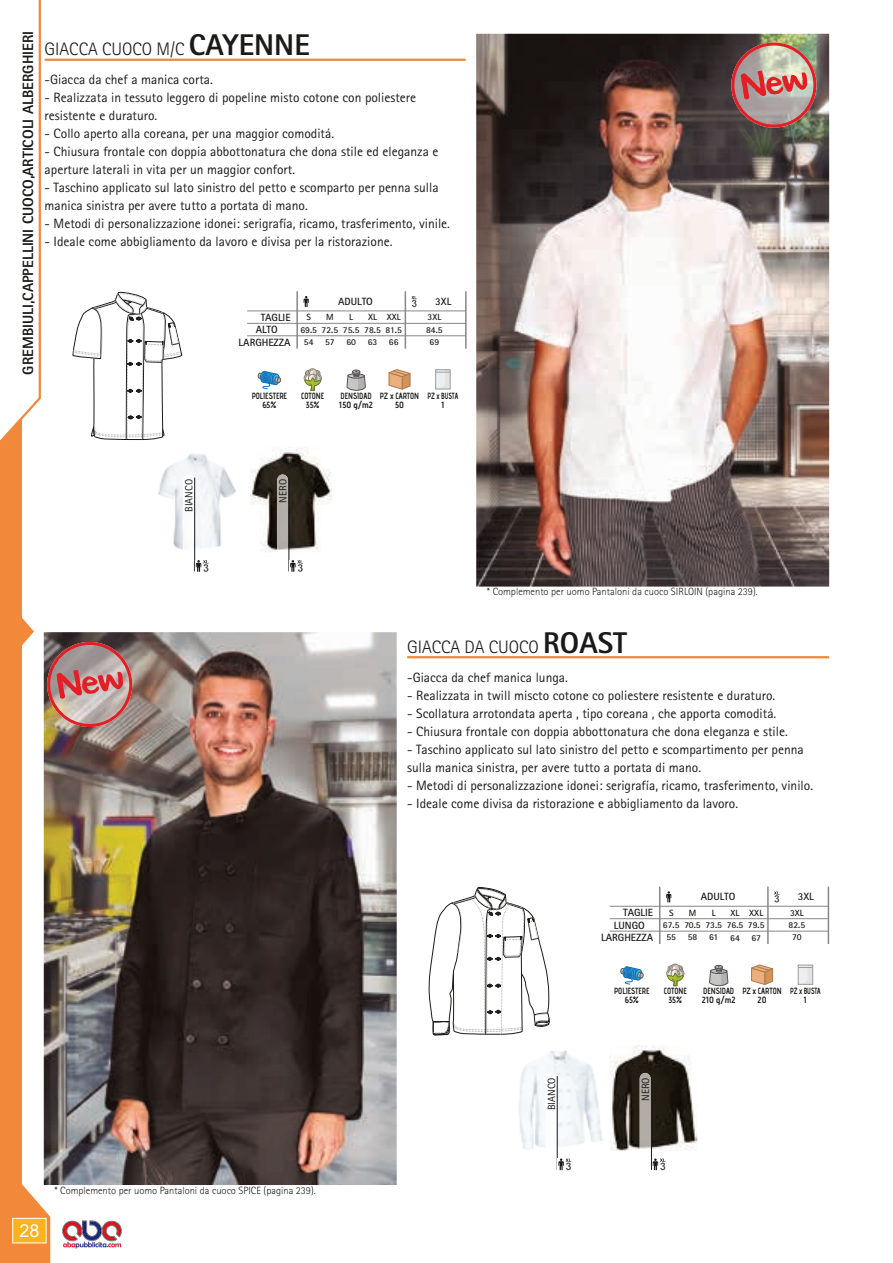
<style>
.page{position:relative;width:893px;height:1263px;background:#fff}
.page>*{position:absolute;margin:0;border:0;box-sizing:border-box;transform-origin:0 0}
.t1{font:300 18px "Rotis Sans Serif Std";color:#1a1a18}
.t2{font:18px "Arial";color:#fff}
.t3{font:800 15px "Rotis Sans Serif Std";color:#1a1a18}
.t4{font:13.5px/18px "Rotis Sans Serif Std";color:#1a1a18}
.t5{font:800 13.5px "Rotis Sans Serif Std";color:#fff}
.t6{font:300 10.5px "Rotis Sans Serif Std";color:#1a1a18}
.t7{font:700 10.5px/12.5px "Rotis Sans Serif Std";color:#1a1a18;text-align:center}
.t8{font:10.5px "Rotis Sans Serif Std";color:#1a1a18}
.t9{font:700 9px/12.5px "Rotis Sans Serif Std";color:#1a1a18;text-align:center}
.t10{font:9px "advent Bd 3";letter-spacing:-.01em;color:#1a1a18;scale:.85 1}
.t11{font:9px "advent Bd 3";letter-spacing:-.01em;color:#1a1a18}
.t12{font:9px "advent Bd 3";letter-spacing:-.01em;color:#1a1a18;scale:.74 1}
.t13{font:9px "advent Bd 3";letter-spacing:-.01em;color:#1a1a18;scale:.95 1}
.s1{font-weight:800;font-size:30px}
</style>
<div class="page">
<div style="left:0;top:0;width:21px;height:1263px;background:#f2893a"></div>
<svg style="left:12px;top:1164px;width:39px;height:99px"></svg>
<svg style="left:0;top:0;width:41px;height:466px"></svg>
<svg style="left:21px;top:592px;width:13px;height:79px"></svg>
<hr style="left:407px;top:656px;width:422px;height:2px;background:#f2893a">
<hr style="left:45px;top:59px;width:421px;height:2px;background:#f2893a">
<img style="left:476px;top:34px;width:353px;height:553px">
<svg style="left:73px;top:291px;width:109px;height:149px"></svg>
<svg style="left:346px;top:370px;width:20px;height:21px"></svg>
<svg style="left:388px;top:369px;width:23px;height:21px"></svg>
<div style="left:435px;top:369px;width:16px;height:20px;border:1px solid #9d9d9c"></div>
<svg style="left:436px;top:370px;width:14px;height:19px"></svg>
<svg style="left:303px;top:368px;width:19px;height:23px"></svg>
<svg style="left:258px;top:371px;width:23px;height:18px"></svg>
<img style="left:158px;top:453px;width:78px;height:99px">
<img style="left:250px;top:447px;width:82px;height:105px">
<img style="left:44px;top:632px;width:353px;height:553px">
<svg style="left:428px;top:887px;width:122px;height:148px"></svg>
<svg style="left:709px;top:965px;width:20px;height:21px"></svg>
<svg style="left:751px;top:964px;width:23px;height:21px"></svg>
<svg style="left:797px;top:964px;width:17px;height:21px"></svg>
<div style="left:798px;top:965px;width:15px;height:20px;border:1px solid #9d9d9c"></div>
<svg style="left:798px;top:965px;width:15px;height:19px"></svg>
<svg style="left:666px;top:963px;width:19px;height:23px"></svg>
<svg style="left:621px;top:966px;width:23px;height:18px"></svg>
<img style="left:518px;top:1050px;width:85px;height:101px">
<img style="left:610px;top:1045px;width:87px;height:106px">
<img style="left:183px;top:474px;width:11px;height:78px">
<hr style="left:194px;top:478px;width:1px;height:93px;background:#1a1a18">
<img style="left:277px;top:474px;width:11px;height:78px">
<hr style="left:288px;top:478px;width:1px;height:93px;background:#1a1a18">
<svg style="left:194px;top:552px;width:15px;height:20px"></svg>
<svg style="left:288px;top:552px;width:15px;height:20px"></svg>
<svg style="left:304px;top:296px;width:5px;height:11px"></svg>
<svg style="left:412px;top:296px;width:5px;height:11px"></svg>
<hr style="left:247px;top:310px;width:219px;height:1px;background:#888787">
<hr style="left:247px;top:323px;width:219px;height:1px;background:#888787">
<hr style="left:247px;top:335px;width:219px;height:1px;background:#888787">
<hr style="left:296px;top:291px;width:2px;height:58px;background:#888787">
<hr style="left:405px;top:291px;width:1px;height:58px;background:#888787">
<hr style="left:465px;top:291px;width:2px;height:58px;background:#888787">
<img style="left:545px;top:1073px;width:11px;height:78px">
<hr style="left:557px;top:1076px;width:1px;height:93px;background:#1a1a18">
<img style="left:640px;top:1073px;width:11px;height:78px">
<hr style="left:651px;top:1076px;width:1px;height:93px;background:#1a1a18">
<svg style="left:556px;top:1151px;width:15px;height:19px"></svg>
<svg style="left:651px;top:1158px;width:14px;height:12px"></svg>
<svg style="left:666px;top:891px;width:5px;height:11px"></svg>
<svg style="left:774px;top:891px;width:5px;height:11px"></svg>
<hr style="left:610px;top:906px;width:218px;height:1px;background:#888787">
<hr style="left:610px;top:918px;width:219px;height:1px;background:#888787">
<hr style="left:610px;top:931px;width:219px;height:1px;background:#888787">
<hr style="left:659px;top:887px;width:1px;height:57px;background:#888787">
<hr style="left:767px;top:887px;width:2px;height:57px;background:#888787">
<hr style="left:828px;top:887px;width:1px;height:57px;background:#888787">
<img style="left:731px;top:43px;width:85px;height:85px">
<svg style="left:47px;top:642px;width:85px;height:85px;background:#b68481"></svg>
<img style="left:63px;top:1220px;width:59px;height:28px">
<div style="left:13px;top:1218px;width:33px;height:25px;background:#f8b31e"></div>
<div style="left:12px;top:1218px;width:35px;height:25px;border:1px solid #fff"></div>
<p class="t3" style="left:18px;top:374px;width:345px;rotate:-90deg">GREMBIULI,CAPPELLINI CUOCO,ARTICOLI ALBERGHIERI</p>
<p class="t1" style="left:45px;top:39px;width:267px">GIACCA CUOCO M/C <span class="s1">CAYENNE</span></p>
<p class="t4" style="left:45px;top:70px;width:170px">-Giacca da chef a manica corta.</p>
<p class="t4" style="left:45px;top:88px;width:373px">- Realizzata in tessuto leggero di popeline misto cotone con poliestere resistente e duraturo.</p>
<p class="t4" style="left:45px;top:124px;width:291px">- Collo aperto alla coreana, per una maggior comoditá.</p>
<p class="t4" style="left:45px;top:142px;width:395px">- Chiusura frontale con doppia abbottonatura che dona stile ed eleganza e aperture laterali in vita per un maggior confort.</p>
<p class="t4" style="left:45px;top:178px;width:396px">- Taschino applicato sul lato sinistro del petto e scomparto per penna sulla manica sinistra per avere tutto a portata di mano.</p>
<p class="t4" style="left:45px;top:214px;width:407px">- Metodi di personalizzazione idonei: serigrafía, ricamo, trasferimento, vinile.</p>
<p class="t4" style="left:45px;top:232px;width:349px">- Ideale come abbigliamento da lavoro e divisa per la ristorazione.</p>
<p class="t7" style="left:338px;top:295px;width:36px">ADULTO</p>
<p class="t7" style="left:435px;top:295px;width:18px">3XL</p>
<p class="t7" style="left:261px;top:311px;width:31px">TAGLIE</p>
<p class="t9" style="left:306px;top:311px;width:6px">S</p>
<p class="t9" style="left:427px;top:311px;width:15px">3XL</p>
<p class="t9" style="left:322px;top:311px;width:18px">M<br>72.5<br>57</p>
<p class="t9" style="left:343px;top:311px;width:18px">L<br>75.5<br>60</p>
<p class="t9" style="left:364px;top:311px;width:18px">XL<br>78.5<br>63</p>
<p class="t9" style="left:386px;top:311px;width:18px">XXL<br>81.5<br>66</p>
<p class="t7" style="left:239px;top:323px;width:53px">ALTO<br>LARGHEZZA</p>
<p class="t9" style="left:300px;top:323px;width:18px">69.5</p>
<p class="t9" style="left:426px;top:323px;width:18px">84.5</p>
<p class="t9" style="left:304px;top:336px;width:11px">54</p>
<p class="t9" style="left:430px;top:336px;width:11px">69</p>
<p class="t10" style="left:252px;top:390px;width:43px">POLIESTERE</p>
<p class="t10" style="left:301px;top:390px;width:29px">COTONE</p>
<p class="t12" style="left:428px;top:390px;width:43px">PZ x BUSTA</p>
<p class="t13" style="left:262px;top:399px;width:16px">65%</p>
<p class="t13" style="left:306px;top:399px;width:16px">35%</p>
<p class="t11" style="left:339px;top:399px;width:35px">150 g/m2</p>
<p class="t10" style="left:380px;top:390px;width:48px">PZ x CARTON</p>
<p class="t10" style="left:341px;top:390px;width:38px">DENSIDAD</p>
<p class="t11" style="left:395px;top:399px;width:10px">50</p>
<p class="t11" style="left:441px;top:399px;width:5px">1</p>
<p class="t8" style="left:183px;top:512px;width:34px;rotate:-90deg">BIANCO</p>
<p class="t8" style="left:277px;top:502px;width:25px;rotate:-90deg">NERO</p>
<p class="t6" style="left:487px;top:586px;width:272px">* Complemento per uomo Pantaloni da cuoco SIRLOIN (pagina 239).</p>
<p class="t1" style="left:407px;top:637px;width:221px">GIACCA DA CUOCO <span class="s1">ROAST</span></p>
<p class="t4" style="left:407px;top:668px;width:162px">-Giacca da chef manica lunga.</p>
<p class="t4" style="left:407px;top:686px;width:370px">- Realizzata in twill miscto cotone co poliestere resistente e duraturo.</p>
<p class="t4" style="left:407px;top:704px;width:371px">- Scollatura arrotondata aperta , tipo coreana , che apporta comoditá.</p>
<p class="t4" style="left:407px;top:722px;width:382px">- Chiusura frontale con doppia abbottonatura che dona eleganza e stile.</p>
<p class="t4" style="left:407px;top:740px;width:398px">- Taschino applicato sul lato sinistro del petto e scompartimento per penna sulla manica sinistra, per avere tutto a portata di mano.</p>
<p class="t4" style="left:407px;top:776px;width:407px">- Metodi di personalizzazione idonei: serigrafía, ricamo, trasferimento, vinilo.</p>
<p class="t4" style="left:407px;top:794px;width:332px">- Ideale come divisa da ristorazione e abbigliamento da lavoro.</p>
<p class="t6" style="left:54px;top:1184px;width:263px">* Complemento per uomo Pantaloni da cuoco SPICE (pagina 239).</p>
<p class="t7" style="left:701px;top:890px;width:36px">ADULTO</p>
<p class="t7" style="left:798px;top:890px;width:18px">3XL</p>
<p class="t7" style="left:623px;top:906px;width:31px">TAGLIE</p>
<p class="t9" style="left:669px;top:906px;width:6px">S</p>
<p class="t9" style="left:790px;top:906px;width:15px">3XL</p>
<p class="t9" style="left:684px;top:906px;width:18px">M<br>70.5<br>58</p>
<p class="t9" style="left:705px;top:906px;width:18px">L<br>73.5<br>61</p>
<p class="t9" style="left:727px;top:906px;width:18px">XL<br>76.5<br>64</p>
<p class="t9" style="left:748px;top:906px;width:18px">XXL<br>79.5<br>67</p>
<p class="t7" style="left:601px;top:918px;width:53px">LUNGO<br>LARGHEZZA</p>
<p class="t9" style="left:663px;top:918px;width:18px">67.5</p>
<p class="t9" style="left:789px;top:918px;width:18px">82.5</p>
<p class="t9" style="left:666px;top:931px;width:11px">55</p>
<p class="t9" style="left:792px;top:931px;width:11px">70</p>
<p class="t10" style="left:614px;top:986px;width:43px">POLIESTERE</p>
<p class="t10" style="left:664px;top:986px;width:29px">COTONE</p>
<p class="t12" style="left:790px;top:986px;width:43px">PZ x BUSTA</p>
<p class="t13" style="left:625px;top:995px;width:16px">65%</p>
<p class="t13" style="left:668px;top:995px;width:16px">35%</p>
<p class="t11" style="left:702px;top:995px;width:35px">210 g/m2</p>
<p class="t10" style="left:742px;top:986px;width:48px">PZ x CARTON</p>
<p class="t10" style="left:703px;top:986px;width:38px">DENSIDAD</p>
<p class="t11" style="left:758px;top:995px;width:10px">20</p>
<p class="t11" style="left:804px;top:995px;width:5px">1</p>
<p class="t8" style="left:545px;top:1110px;width:34px;rotate:-90deg">BIANCO</p>
<p class="t8" style="left:639px;top:1101px;width:25px;rotate:-90deg">NERO</p>
<h1 class="t2" style="left:19px;top:1218px;width:22px">28</h1>
<p class="t5" style="left:21px;top:1220px;width:24px">376</p>
</div>
